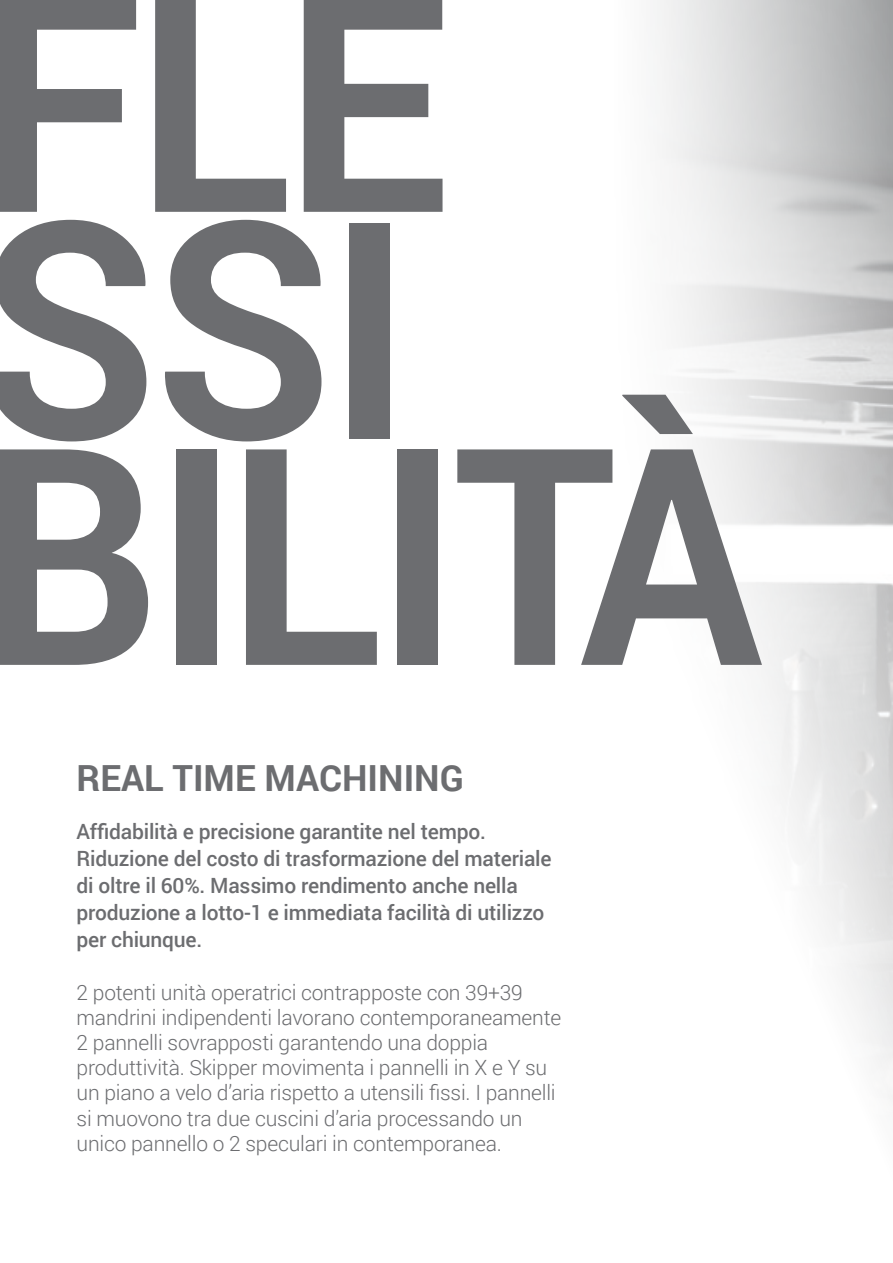
<style>
.page{position:relative;width:893px;height:1263px;background:#fff}
.page>*{position:absolute;margin:0;border:0;box-sizing:border-box;transform-origin:0 0}
.t1{font:700 303px "Roboto";letter-spacing:-.02em;color:#6c6d70;scale:.94 1}
.t2{font:700 36px "Roboto";color:#6c6d70}
.t3{font:300 21px/25.2px "Roboto";letter-spacing:-.01em;color:#6c6d70}
.t4{font:500 21px/27px "Roboto";letter-spacing:-.01em;color:#6c6d70}
</style>
<div class="page">
<p class="t1" style="left:-23px;top:-110px;width:503px">FLE</p>
<p class="t1" style="left:-23px;top:117px;width:463px">SSI</p>
<p class="t1" style="left:-23px;top:343px;width:836px">BILITÀ</p>
<p class="t2" style="left:77px;top:753px;width:389px">REAL TIME MACHINING</p>
<p class="t4" style="left:77px;top:817px;width:477px">Affidabilità e precisione garantite nel tempo.<br>Riduzione del costo di trasformazione del materiale di oltre il 60%. Massimo rendimento anche nella produzione a lotto-1 e immediata facilità di utilizzo per chiunque.</p>
<p class="t3" style="left:77px;top:979px;width:486px">2 potenti unità operatrici contrapposte con 39+39 mandrini indipendenti lavorano contemporaneamente 2 pannelli sovrapposti garantendo una doppia produttività. Skipper movimenta i pannelli in X e Y su un piano a velo d’aria rispetto a utensili fissi. I pannelli si muovono tra due cuscini d’aria processando un unico pannello o 2 speculari in contemporanea.</p>
</div>
